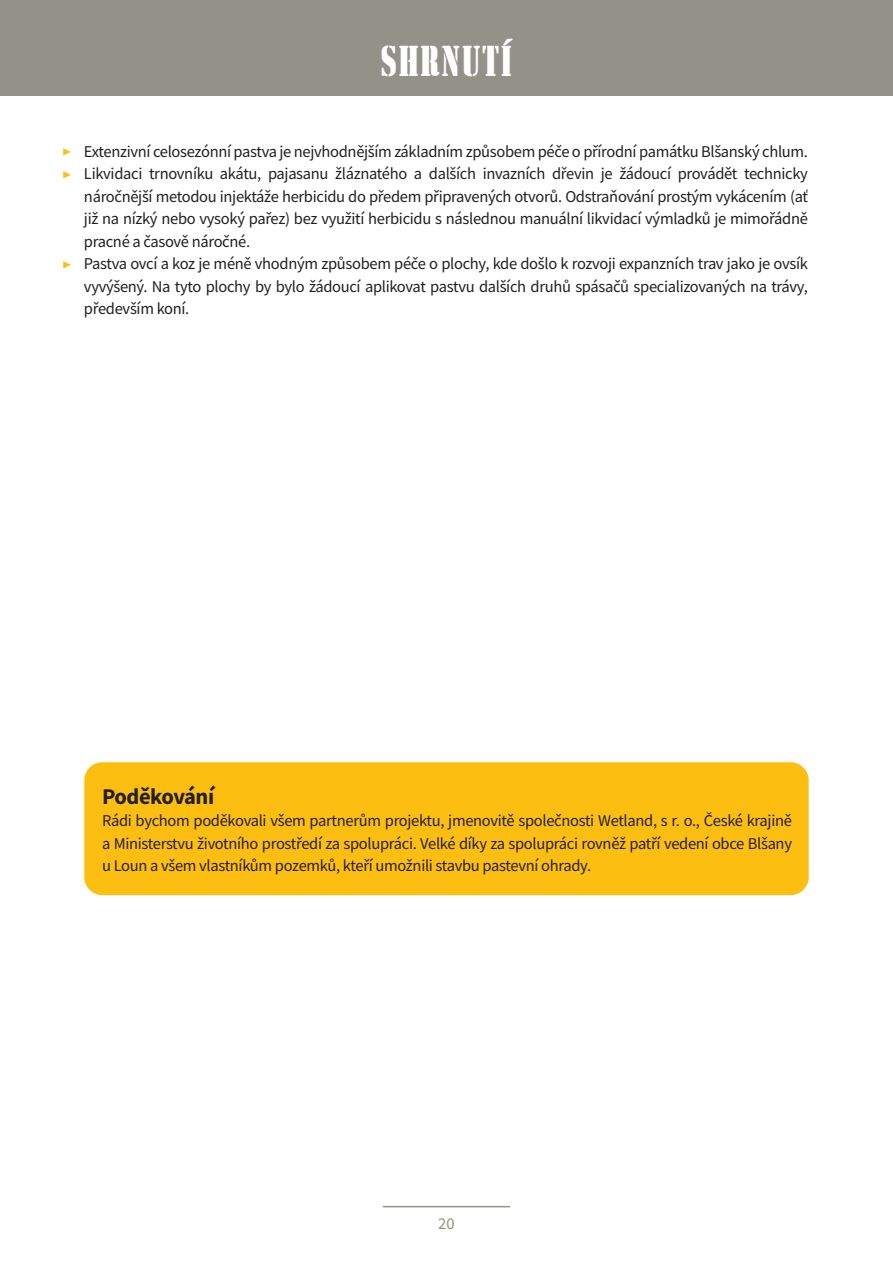
<style>
.page{position:relative;width:893px;height:1263px;background:#fff}
.page>*{position:absolute;margin:0;border:0;box-sizing:border-box;transform-origin:0 0}
.t1{font:45px "Stencil Com DCE";letter-spacing:.06em;color:#fff}
.Nadpis_odstavce{font:700 22.5px "Source Sans Pro";letter-spacing:-.02em;color:#231f20}
.Základní_odstavec{font:16.5px/22.5px "Source Sans Pro";letter-spacing:-.02em;color:#231f20;text-align:justify}
.t2{font:16.5px "Source Sans Pro";color:#929289}
.s1{font-weight:300;font-style:italic;font-size:9px;color:#fdbe12}
</style>
<div class="page">
<hr style="left:383px;top:1206px;width:126px;height:1px;background:#929289">
<div style="left:84px;top:762px;width:725px;height:133px;background:#fdbe12;border-radius:18px"></div>
<div style="left:0;top:0;width:893px;height:96px;background:#929289"></div>
<p class="t1" style="left:382px;top:36px;width:131px">SHRNUTÍ</p>
<p class="Základní_odstavec" style="left:63px;top:140px;width:747px"><span class="s1">▶</span> Extenzivní celosezónní pastva je nejvhodnějším základním způsobem péče o přírodní památku Blšanský chlum.</p>
<p class="Základní_odstavec" style="left:84px;top:163px;width:725px;text-indent:-21px"><span class="s1">▶</span> Likvidaci trnovníku akátu, pajasanu žláznatého a dalších invazních dřevin je žádoucí provádět technicky náročnější metodou injektáže herbicidu do předem připravených otvorů. Odstraňování prostým vykácením (ať již na nízký nebo vysoký pařez) bez využití herbicidu s následnou manuální likvidací výmladků je mimořádně pracné a časově náročné.</p>
<p class="Základní_odstavec" style="left:84px;top:253px;width:725px;text-indent:-21px"><span class="s1">▶</span> Pastva ovcí a koz je méně vhodným způsobem péče o plochy, kde došlo k rozvoji expanzních trav jako je ovsík vyvýšený. Na tyto plochy by bylo žádoucí aplikovat pastvu dalších druhů spásačů specializovaných na trávy, především koní.</p>
<p class="Nadpis_odstavce" style="left:102px;top:781px;width:114px">Poděkování</p>
<p class="Základní_odstavec" style="left:102px;top:809px;width:691px">Rádi bychom poděkovali všem partnerům projektu, jmenovitě společnosti Wetland, s r. o., České krajině a Ministerstvu životního prostředí za spolupráci. Velké díky za spolupráci rovněž patří vedení obce Blšany u Loun a všem vlastníkům pozemků, kteří umožnili stavbu pastevní ohrady.</p>
<p class="t2" style="left:438px;top:1213px;width:18px">20</p>
</div>
